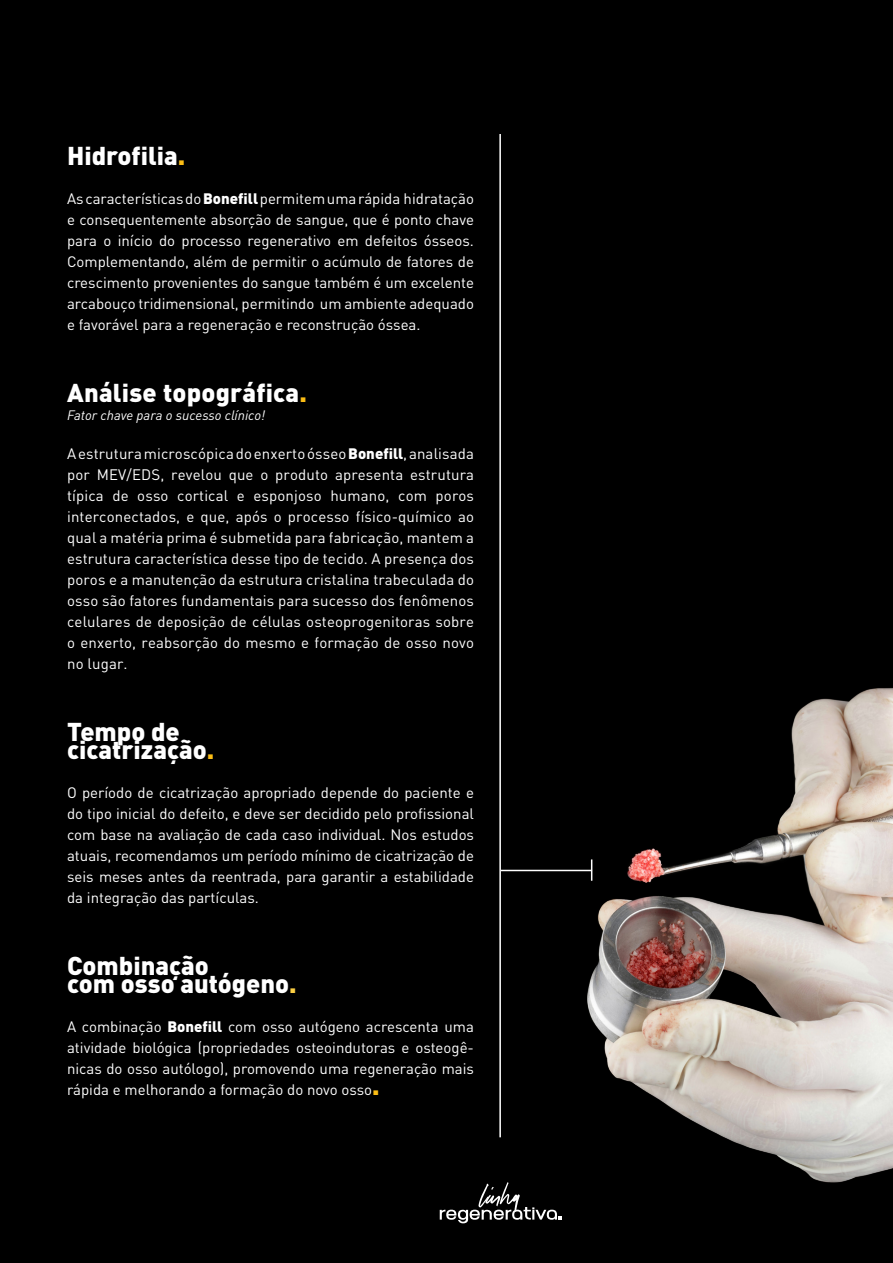
<style>
.page{position:relative;width:893px;height:1263px;background:#000}
.page>*{position:absolute;margin:0;border:0;box-sizing:border-box;transform-origin:0 0}
.Subtitle_4{font:900 25.5px "DIN Pro";color:#fff}
.Texto{font:900 25.5px "DIN Pro";letter-spacing:.01em;color:#fff}
.Texto-2{font:15px/21px "DIN Pro";color:#fff;text-align:justify}
.t1{font:italic 13.5px "DIN Pro";color:#fff}
.s1{color:#fbbd15}
.s2{font-weight:900}
.s3{color:#fccf44}
.s4{font-weight:900;font-size:25.5px;color:#fbbd15}
</style>
<div class="page">
<img style="left:499px;top:688px;width:394px;height:495px">
<hr style="left:501px;top:870px;width:91px;height:1px;background:#fff">
<svg style="left:591px;top:859px;width:1px;height:22px"></svg>
<hr style="left:499px;top:134px;width:2px;height:1003px;background:#fff">
<svg style="left:440px;top:1182px;width:122px;height:41px"></svg>
<p class="Texto" style="left:67px;top:134px;width:120px">Hidrofilia<span class="s1">.</span></p>
<p class="Texto-2" style="left:67px;top:187px;width:408px">As características do <span class="s2">Bonefill</span> permitem uma rápida hidratação e consequentemente absorção de sangue, que é ponto chave para o início do processo regenerativo em defeitos ósseos.<br>Complementando, além de permitir o acúmulo de fatores de crescimento provenientes do sangue também é um excelente arcabouço tridimensional, permitindo um ambiente adequado e favorável para a regeneração e reconstrução óssea.</p>
<p class="Texto" style="left:67px;top:371px;width:241px">Análise topográfica<span class="s1">.</span></p>
<p class="t1" style="left:67px;top:405px;width:200px">Fator chave para o sucesso clínico!</p>
<p class="Texto-2" style="left:67px;top:442px;width:408px">A estrutura microscópica do enxerto ósseo <span class="s2">Bonefill</span>, analisada por MEV/EDS, revelou que o produto apresenta estrutura típica de osso cortical e esponjoso humano, com poros interconectados, e que, após o processo físico-químico ao qual a matéria prima é submetida para fabricação, mantem a estrutura característica desse tipo de tecido. A presença dos poros e a manutenção da estrutura cristalina trabeculada do osso são fatores fundamentais para sucesso dos fenômenos celulares de deposição de células osteoprogenitoras sobre o enxerto, reabsorção do mesmo e formação de osso novo no lugar.</p>
<p class="Subtitle_4" style="left:67px;top:710px;width:114px">Tempo de</p>
<p class="Subtitle_4" style="left:67px;top:728px;width:149px">cicatrização<span class="s1">.</span></p>
<p class="Texto-2" style="left:67px;top:781px;width:408px">O período de cicatrização apropriado depende do paciente e do tipo inicial do defeito, e deve ser decidido pelo profissional com base na avaliação de cada caso individual. Nos estudos atuais, recomendamos um período mínimo de cicatrização de seis meses antes da reentrada, para garantir a estabilidade da integração das partículas.</p>
<p class="Subtitle_4" style="left:67px;top:944px;width:143px">Combinação</p>
<p class="Subtitle_4" style="left:67px;top:962px;width:231px">com osso autógeno<span class="s3">.</span></p>
<p class="Texto-2" style="left:67px;top:1015px;width:408px">A combinação <span class="s2">Bonefill</span> com osso autógeno acrescenta uma atividade biológica (propriedades osteoindutoras e osteogê&shy;nicas do osso autólogo), promovendo uma regeneração mais rápida e melhorando a formação do novo osso<span class="s4">.</span></p>
</div>
